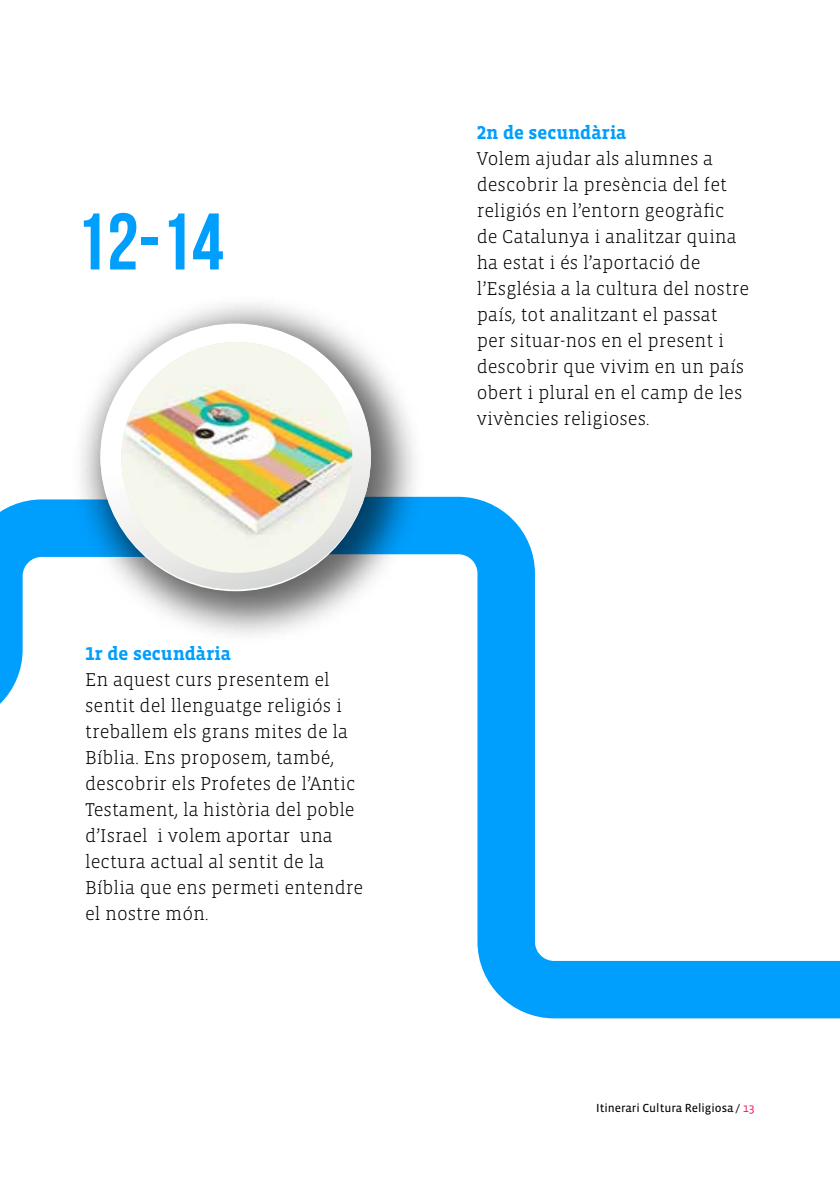
<style>
.page{position:relative;width:840px;height:1191px;background:#fff}
.page>*{position:absolute;margin:0;border:0;box-sizing:border-box;transform-origin:0 0}
.t1{font:700 80px "Bebas Neue";color:#009efd}
.t2{font:300 19px/26px "Vista Slab OT";color:#000}
.t3{font:700 19px "Vista Slab OT";color:#009efd}
.t4{font:12px "Vista Sans OT";color:#000}
.s1{font-style:inherit}
.s2{color:#ed174f}
</style>
<div class="page">
<svg style="left:424px;top:497px;width:415px;height:521px"></svg>
<svg style="left:0;top:499px;width:70px;height:205px"></svg>
<div style="left:70px;top:293px;width:354px;height:352px;background:#000;opacity:.6"></div>
<svg style="left:100px;top:337px;width:271px;height:252px"></svg>
<img style="left:121px;top:342px;width:231px;height:231px;border-radius:115px">
<h1 class="t1" style="left:75px;top:198px;width:150px">12-14</h1>
<p class="t3" style="left:85px;top:643px;width:147px">1r de secundària</p>
<p class="t2" style="left:85px;top:666px;width:279px">En aquest curs presentem el sentit del llenguatge religiós i treballem els grans mites de la<br>Bíblia. Ens proposem, també, descobrir els Profetes de l’Antic<br>Testament, la història del poble d’Israel i volem aportar una lectura actual al sentit de la<br>Bíblia que ens permeti entendre el nostre món.</p>
<p class="t3" style="left:476px;top:123px;width:151px">2n de secundària</p>
<p class="t2" style="left:476px;top:146px;width:274px">Volem ajudar als alumnes a descobrir la presència del fet religiós en l’entorn geogràfic de Catalunya i analitzar quina ha estat i és l’aportació de l’Església a la cultura del nostre país, tot analitzant el passat per situar-nos en el present i descobrir que vivim en un país obert i plural en el camp de les vivències religioses.</p>
<p class="t4" style="left:595px;top:1101px;width:160px">Itinerari Cultura Religiosa <span class="s1">/</span> <span class="s2">13</span></p>
</div>
